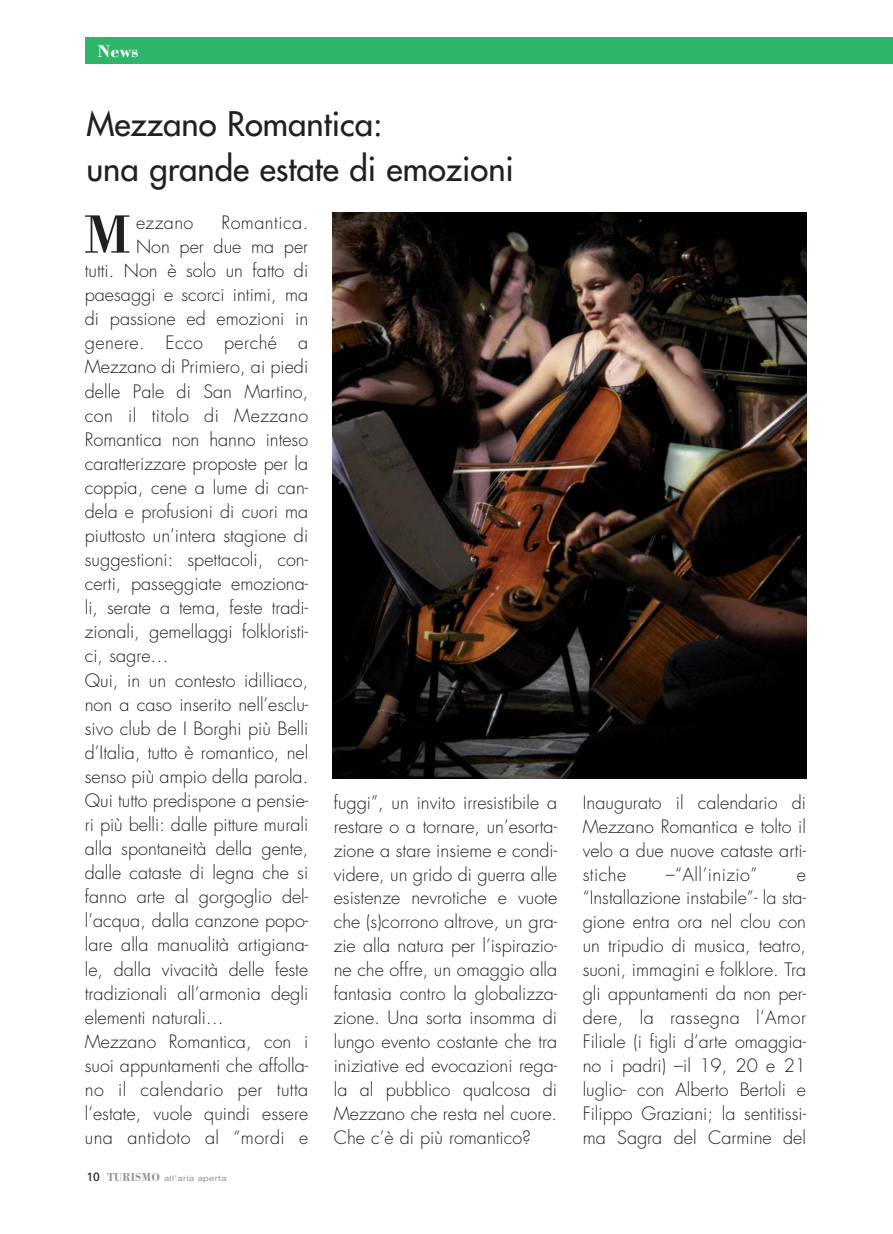
<style>
.page{position:relative;width:893px;height:1234px;background:#fff}
.page>*{position:absolute;margin:0;border:0;box-sizing:border-box;transform-origin:0 0}
.t1{font:55.65px "Bodoni";color:#231f20}
.t2{font:33px/45px "Futura";color:#231f20}
.t3{font:300 18px/24px "Futura";color:#231f20;text-align:justify}
.t4{font:300 18px "Futura";letter-spacing:.025em;color:#231f20}
.t5{font:300 18px "Futura";letter-spacing:.02em;color:#231f20}
.t6{font:700 18px "Bodoni";color:#fff}
.t7{font:7.8px "Helvetica Neue";letter-spacing:.03em;color:#939598;scale:1.25 1}
.s1{font-family:"Frutiger";font-size:12px;color:#231f20}
.s2{font-family:"Bodoni";font-weight:700;font-size:12px}
</style>
<div class="page">
<div style="left:86px;top:37px;width:807px;height:26px;background:#2fb56a"></div>
<img style="left:332px;top:213px;width:475px;height:565px">
<p class="t6" style="left:98px;top:44px;width:42px">News</p>
<h2 class="t2" style="left:86px;top:103px;width:429px">Mezzano Romantica:<br>una grande estate di emozioni</h2>
<h1 class="t1" style="left:84px;top:211px;width:48px">M</h1>
<p class="t3" style="left:136px;top:212px;width:59px">ezzano</p>
<p class="t4" style="left:221px;top:214px;width:88px">Romantica.</p>
<p class="t3" style="left:136px;top:236px;width:174px">Non per due ma per</p>
<p class="t3" style="left:85px;top:260px;width:225px">tutti. Non è solo un fatto di</p>
<p class="t3" style="left:85px;top:284px;width:225px">paesaggi e scorci intimi, ma</p>
<p class="t3" style="left:85px;top:308px;width:225px">di passione ed emozioni in</p>
<p class="t4" style="left:85px;top:334px;width:225px">genere. Ecco perché a</p>
<p class="t3" style="left:85px;top:356px;width:225px">Mezzano di Primiero, ai piedi</p>
<p class="t3" style="left:85px;top:380px;width:225px">delle Pale di San Martino,</p>
<p class="t4" style="left:85px;top:406px;width:225px">con il titolo di Mezzano</p>
<p class="t3" style="left:85px;top:428px;width:225px">Romantica non hanno inteso</p>
<p class="t3" style="left:85px;top:452px;width:225px">caratterizzare proposte per la</p>
<p class="t3" style="left:85px;top:476px;width:225px">coppia, cene a lume di can-</p>
<p class="t3" style="left:85px;top:501px;width:225px">dela e profusioni di cuori ma</p>
<p class="t3" style="left:85px;top:525px;width:225px">piuttosto un’intera stagione di</p>
<p class="t3" style="left:85px;top:549px;width:225px">suggestioni: spettacoli, con-</p>
<p class="t3" style="left:85px;top:573px;width:225px">certi, passeggiate emoziona-</p>
<p class="t3" style="left:85px;top:597px;width:225px">li, serate a tema, feste tradi-</p>
<p class="t3" style="left:85px;top:621px;width:225px">zionali, gemellaggi folkloristi-</p>
<p class="t3" style="left:85px;top:645px;width:85px">ci, sagre…</p>
<p class="t3" style="left:85px;top:669px;width:225px">Qui, in un contesto idilliaco,</p>
<p class="t3" style="left:85px;top:693px;width:225px">non a caso inserito nell’esclu-</p>
<p class="t3" style="left:85px;top:717px;width:225px">sivo club de I Borghi più Belli</p>
<p class="t3" style="left:85px;top:741px;width:225px">d’Italia, tutto è romantico, nel</p>
<p class="t3" style="left:85px;top:765px;width:225px">senso più ampio della parola.</p>
<p class="t3" style="left:85px;top:789px;width:225px">Qui tutto predispone a pensie-</p>
<p class="t3" style="left:85px;top:813px;width:225px">ri più belli: dalle pitture murali</p>
<p class="t3" style="left:85px;top:837px;width:225px">alla spontaneità della gente,</p>
<p class="t3" style="left:85px;top:862px;width:225px">dalle cataste di legna che si</p>
<p class="t3" style="left:85px;top:886px;width:225px">fanno arte al gorgoglio del-</p>
<p class="t3" style="left:85px;top:910px;width:225px">l’acqua, dalla canzone popo-</p>
<p class="t3" style="left:85px;top:934px;width:225px">lare alla manualità artigiana-</p>
<p class="t3" style="left:85px;top:958px;width:225px">le, dalla vivacità delle feste</p>
<p class="t3" style="left:85px;top:982px;width:225px">tradizionali all’armonia degli</p>
<p class="t3" style="left:85px;top:1006px;width:141px">elementi naturali…</p>
<p class="t3" style="left:85px;top:1030px;width:225px">Mezzano Romantica, con i</p>
<p class="t3" style="left:85px;top:1054px;width:225px">suoi appuntamenti che affolla-</p>
<p class="t5" style="left:85px;top:1080px;width:225px">no il calendario per tutta</p>
<p class="t3" style="left:85px;top:1102px;width:225px">l’estate, vuole quindi essere</p>
<p class="t4" style="left:85px;top:1128px;width:225px">una antidoto al “mordi e</p>
<p class="t7" style="left:86px;top:1174px;width:114px"><span class="s1">10</span> <span class="s2">TURISMO</span> all’aria aperta</p>
<p class="t3" style="left:334px;top:791px;width:225px">fuggi”, un invito irresistibile a restare o a tornare, un’esorta&shy;zione a stare insieme e condi&shy;videre, un grido di guerra alle esistenze nevrotiche e vuote che (s)corrono altrove, un gra&shy;zie alla natura per l’ispirazio&shy;ne che offre, un omaggio alla fantasia contro la globalizza&shy;zione. Una sorta insomma di lungo evento costante che tra iniziative ed evocazioni rega&shy;la al pubblico qualcosa di Mezzano che resta nel cuore.<br>Che c’è di più romantico?</p>
<p class="t3" style="left:583px;top:791px;width:225px">Inaugurato il calendario di Mezzano Romantica e tolto il velo a due nuove cataste arti&shy;stiche</p>
<p class="t4" style="left:666px;top:865px;width:93px">–“All’inizio”</p>
<p class="t3" style="left:583px;top:863px;width:225px;text-indent:214px">e “Installazione instabile”- la sta&shy;gione entra ora nel clou con un tripudio di musica, teatro, suoni, immagini e folklore. Tra gli appuntamenti da non per&shy;dere, la rassegna l’Amor Filiale (i figli d’arte omaggia&shy;no i padri) –il 19, 20 e 21 luglio- con Alberto Bertoli e Filippo Graziani; la sentitissi&shy;ma Sagra del Carmine del</p>
</div>
